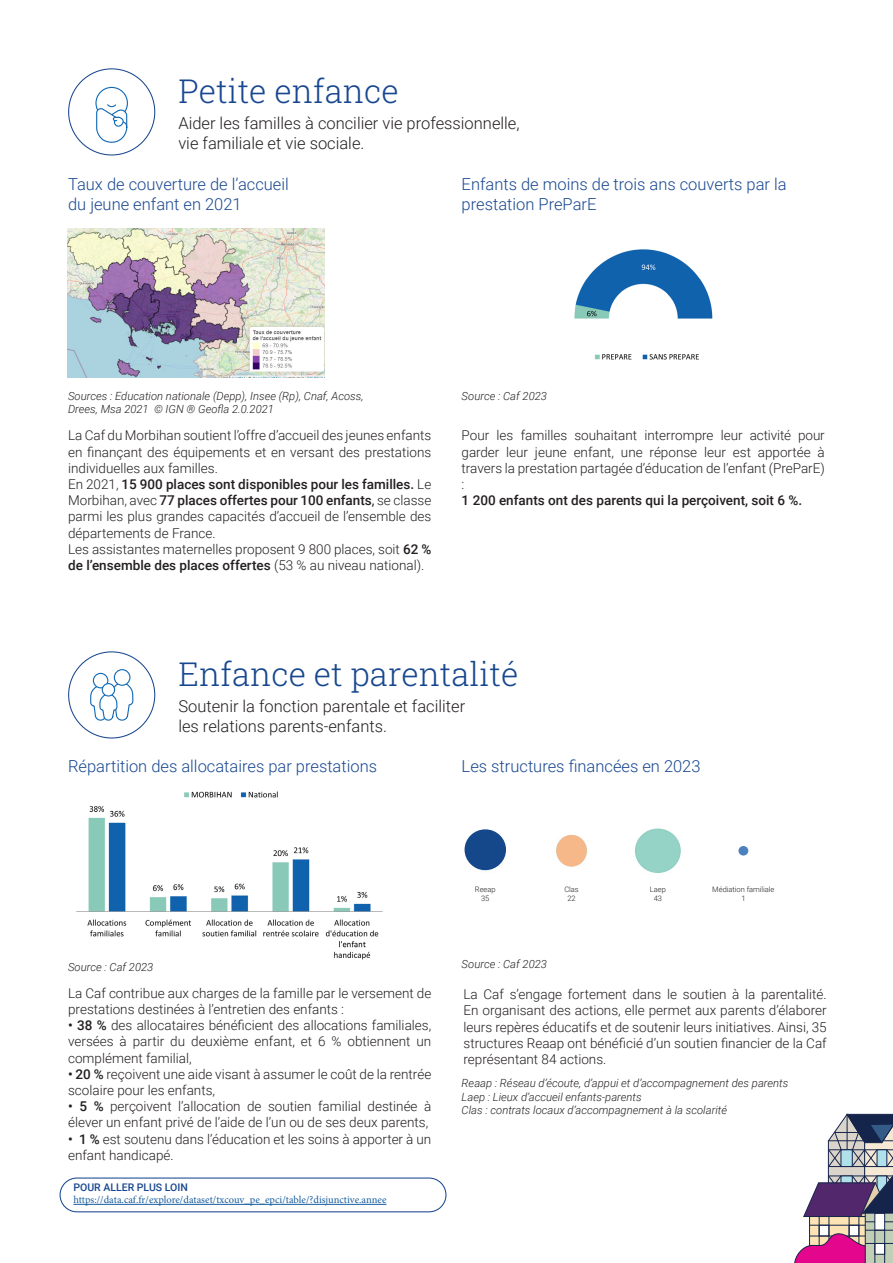
<style>
.page{position:relative;width:893px;height:1263px;background:#fff}
.page>*{position:absolute;margin:0;border:0;box-sizing:border-box;transform-origin:0 0}
.Titre_Picto{font:33px "Roboto Slab";color:#17478e}
.Titre_Picto-2{font:33px "Roboto Slab";color:#184790}
.Titre_tableau{font:300 16.5px/19.8px "Roboto";color:#184790}
.Sous_titre_picto{font:300 16.5px/19.8px "Roboto";color:#231f20}
.Texte_courant{font:300 13.5px/16.2px "Roboto";color:#231f20;text-align:justify}
.TexteCourantPuce{font:300 13.5px/16.2px "Roboto";color:#231f20}
.Texte_courant-2{font:500 13.5px "Roboto";color:#231f20}
.Texte_notes{font:italic 300 11.25px "Roboto";color:#231f20}
.Texte_liens{font:10.5px "Minion Pro";color:#175d9e}
.Texte_liens-2{font:500 10.5px "Roboto";color:#184790}
.t1{font:300 7.5px "Roboto";color:#231f20}
.s1{font-weight:500}
.s2{font-weight:400}
</style>
<div class="page">
<svg style="left:794px;top:1113px;width:99px;height:150px"></svg>
<hr style="left:884px;top:1230px;width:1px;height:33px;background:#14244a">
<hr style="left:875px;top:1230px;width:1px;height:33px;background:#14244a">
<div style="left:95px;top:87px;width:33px;height:32px;border:1px solid #1169b4;border-radius:50%"></div>
<svg style="left:96px;top:103px;width:32px;height:40px"></svg>
<div style="left:93px;top:673px;width:15px;height:15px;border:1px solid #1169b4;border-radius:50%"></div>
<div style="left:114px;top:669px;width:16px;height:17px;border:1px solid #1169b4;border-radius:50%"></div>
<svg style="left:90px;top:681px;width:45px;height:58px"></svg>
<div style="left:102px;top:684px;width:13px;height:12px;background:#fff;border-radius:50%"></div>
<div style="left:102px;top:683px;width:13px;height:13px;border:1px solid #1169b4;border-radius:50%"></div>
<div style="left:60px;top:1177px;width:386px;height:35px;border:1px solid #184790;border-radius:17px"></div>
<hr style="left:73px;top:1204px;width:313px;height:1px;background:#175d9e">
<img style="left:68px;top:228px;width:256px;height:150px">
<img style="left:76px;top:791px;width:307px;height:169px">
<img style="left:464px;top:829px;width:285px;height:44px">
<div style="left:465px;top:830px;width:40px;height:39px;background:#15478b;border-radius:50%"></div>
<div style="left:465px;top:829px;width:41px;height:41px;border:2px solid #15478b;border-radius:50%"></div>
<div style="left:557px;top:836px;width:29px;height:30px;background:#f6b789;border-radius:50%"></div>
<div style="left:556px;top:835px;width:31px;height:32px;border:2px solid #f6b789;border-radius:50%"></div>
<div style="left:636px;top:829px;width:44px;height:43px;background:#94d3c5;border-radius:50%"></div>
<div style="left:635px;top:828px;width:46px;height:45px;border:2px solid #92d0c4;border-radius:50%"></div>
<div style="left:739px;top:847px;width:9px;height:8px;background:#4a81be;border-radius:50%"></div>
<div style="left:738px;top:846px;width:10px;height:9px;border:2px solid #4a81be;border-radius:50%"></div>
<img style="left:574px;top:249px;width:139px;height:111px">
<p class="Titre_Picto-2" style="left:178px;top:68px;width:222px">Petite enfance</p>
<p class="Sous_titre_picto" style="left:178px;top:113px;width:343px">Aider les familles à concilier vie professionnelle, vie familiale et vie sociale.</p>
<p class="Titre_tableau" style="left:68px;top:174px;width:222px">Taux de couverture de l’accueil</p>
<p class="Titre_tableau" style="left:68px;top:193px;width:175px">du jeune enfant en 2021</p>
<p class="Titre_tableau" style="left:462px;top:174px;width:326px">Enfants de moins de trois ans couverts par la prestation PreParE</p>
<p class="Texte_notes" style="left:68px;top:388px;width:297px">Sources : Education nationale (Depp), Insee (Rp), Cnaf, Acoss,</p>
<p class="Texte_notes" style="left:68px;top:401px;width:207px">Drees, Msa 2021 © IGN ® Geofla 2.0.2021</p>
<p class="Texte_courant" style="left:68px;top:427px;width:365px">La Caf du Morbihan soutient l’offre d’accueil des jeunes enfants en finançant des équipements et en versant des prestations individuelles aux familles.</p>
<p class="Texte_courant" style="left:68px;top:476px;width:365px">En 2021, <span class="s1">15 900 places sont disponibles pour les familles.</span> Le Morbihan, avec <span class="s1">77 places offertes pour 100 enfants</span><span class="s2">,</span> se classe parmi les plus grandes capacités d’accueil de l’ensemble des départements de France.</p>
<p class="Texte_courant" style="left:68px;top:540px;width:365px">Les assistantes maternelles proposent 9 800 places, soit <span class="s1">62 % de l’ensemble des places offertes</span> (53 % au niveau national).</p>
<p class="Texte_notes" style="left:462px;top:388px;width:87px">Source : Caf 2023</p>
<p class="Texte_courant" style="left:462px;top:427px;width:365px">Pour les familles souhaitant interrompre leur activité pour garder leur jeune enfant, une réponse leur est apportée à travers la prestation partagée d’éducation de l’enfant (PreParE) :</p>
<p class="Texte_courant-2" style="left:462px;top:491px;width:342px">1 200 enfants ont des parents qui la perçoivent, soit 6 %.</p>
<p class="Titre_Picto" style="left:178px;top:651px;width:342px">Enfance et parentalité</p>
<p class="Sous_titre_picto" style="left:178px;top:695px;width:288px">Soutenir la fonction parentale et faciliter les relations parents-enfants.</p>
<p class="Titre_tableau" style="left:68px;top:755px;width:310px">Répartition des allocataires par prestations</p>
<p class="Titre_tableau" style="left:462px;top:755px;width:240px">Les structures financées en 2023</p>
<p class="Texte_notes" style="left:68px;top:959px;width:87px">Source : Caf 2023</p>
<p class="TexteCourantPuce" style="left:68px;top:984px;width:365px">La Caf contribue aux charges de la famille par le versement de prestations destinées à l’entretien des enfants :</p>
<p class="TexteCourantPuce" style="left:68px;top:1017px;width:365px;text-align:justify"><span class="s1">• 38 %</span> des allocataires bénéficient des allocations familiales, versées à partir du deuxième enfant, et 6 % obtiennent un complément familial,</p>
<p class="TexteCourantPuce" style="left:68px;top:1065px;width:365px"><span class="s1">• 20 %</span> reçoivent une aide visant à assumer le coût de la rentrée scolaire pour les enfants,</p>
<p class="TexteCourantPuce" style="left:68px;top:1098px;width:365px"><span class="s1">• 5 %</span> perçoivent l’allocation de soutien familial destinée à élever un enfant privé de l’aide de l’un ou de ses deux parents,</p>
<p class="TexteCourantPuce" style="left:68px;top:1130px;width:365px"><span class="s1">• 1 %</span> est soutenu dans l’éducation et les soins à apporter à un enfant handicapé.</p>
<p class="Texte_liens-2" style="left:73px;top:1179px;width:116px">POUR ALLER PLUS LOIN</p>
<p class="Texte_liens" style="left:73px;top:1193px;width:315px">https://data.caf.fr/explore/dataset/txcouv_pe_epci/table/?disjunctive.annee</p>
<p class="t1" style="left:475px;top:884px;width:22px">Reeap</p>
<p class="t1" style="left:481px;top:893px;width:10px">35</p>
<p class="t1" style="left:564px;top:884px;width:16px">Clas</p>
<p class="t1" style="left:567px;top:893px;width:10px">22</p>
<p class="Texte_notes" style="left:462px;top:956px;width:87px">Source : Caf 2023</p>
<p class="t1" style="left:650px;top:884px;width:18px">Laep</p>
<p class="t1" style="left:654px;top:893px;width:10px">43</p>
<p class="t1" style="left:712px;top:884px;width:64px">Médiation familiale</p>
<p class="t1" style="left:741px;top:893px;width:6px">1</p>
<p class="Texte_courant" style="left:463px;top:986px;width:365px">La Caf s’engage fortement dans le soutien à la parentalité.<br>En organisant des actions, elle permet aux parents d’élaborer leurs repères éducatifs et de soutenir leurs initiatives. Ainsi, 35 structures Reaap ont bénéficié d’un soutien financier de la Caf représentant 84 actions.</p>
<p class="Texte_notes" style="left:462px;top:1075px;width:328px">Reaap : Réseau d’écoute, d’appui et d’accompagnement des parents</p>
<p class="Texte_notes" style="left:462px;top:1089px;width:182px">Laep : Lieux d’accueil enfants-parents</p>
<p class="Texte_notes" style="left:462px;top:1102px;width:267px">Clas : contrats locaux d’accompagnement à la scolarité</p>
</div>
